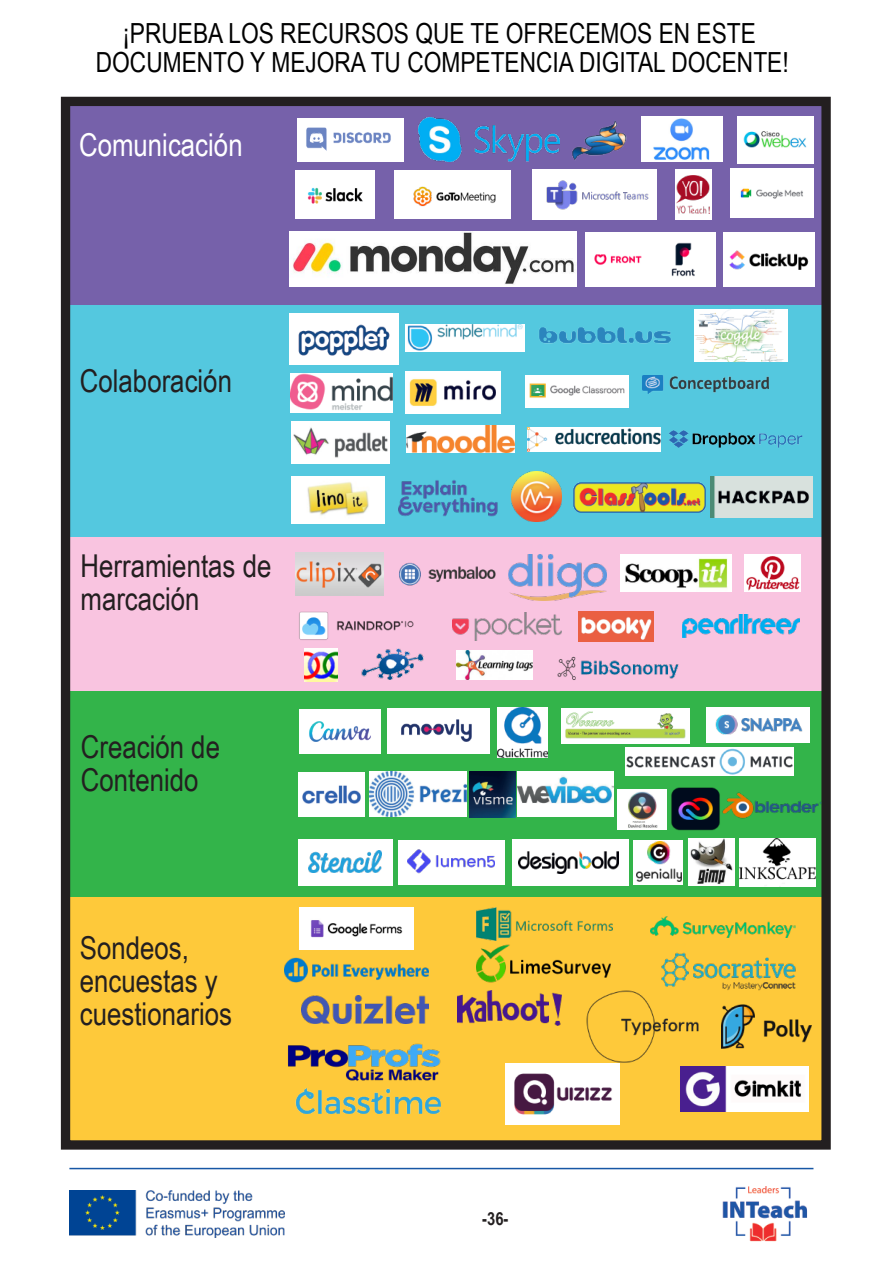
<style>
.page{position:relative;width:893px;height:1263px;background:#fff}
.page>*{position:absolute;margin:0;border:0;box-sizing:border-box;transform-origin:0 0}
.t1{font:31.5px/33px "Arial Narrow";color:#231f20}
.t2{font:31.5px "Arial Narrow";color:#fff}
.t3{font:27.75px/29px "Arial Narrow";color:#000001;text-align:center}
.t4{font:700 18px "Arial Narrow";color:#231f20}
</style>
<div class="page">
<div style="left:66px;top:101px;width:760px;height:210px;background:#7661aa"></div>
<div style="left:66px;top:305px;width:760px;height:232px;background:#54c8df"></div>
<div style="left:66px;top:537px;width:760px;height:153px;background:#f9c4e0"></div>
<div style="left:66px;top:691px;width:760px;height:206px;background:#33b44a"></div>
<div style="left:66px;top:897px;width:760px;height:248px;background:#fec93a"></div>
<img style="left:738px;top:116px;width:75px;height:48px">
<img style="left:418px;top:118px;width:142px;height:43px">
<img style="left:642px;top:116px;width:80px;height:46px">
<div style="left:297px;top:118px;width:106px;height:43px;background:#fff"></div>
<img style="left:306px;top:127px;width:85px;height:24px">
<div style="left:295px;top:170px;width:80px;height:48px;background:#fff"></div>
<img style="left:307px;top:187px;width:56px;height:17px">
<div style="left:395px;top:170px;width:116px;height:48px;background:#fff"></div>
<img style="left:413px;top:186px;width:83px;height:21px">
<div style="left:532px;top:169px;width:125px;height:50px;background:#fff"></div>
<img style="left:546px;top:180px;width:103px;height:30px">
<img style="left:539px;top:327px;width:132px;height:17px">
<img style="left:289px;top:313px;width:109px;height:52px">
<img style="left:405px;top:325px;width:119px;height:27px">
<img style="left:290px;top:374px;width:103px;height:39px">
<img style="left:695px;top:310px;width:92px;height:52px">
<img style="left:643px;top:375px;width:126px;height:19px">
<img style="left:527px;top:428px;width:133px;height:24px">
<img style="left:406px;top:371px;width:94px;height:43px">
<img style="left:291px;top:421px;width:98px;height:42px">
<img style="left:292px;top:477px;width:93px;height:46px">
<img style="left:574px;top:482px;width:131px;height:30px">
<img style="left:406px;top:425px;width:109px;height:28px">
<img style="left:669px;top:430px;width:134px;height:18px">
<img style="left:525px;top:375px;width:103px;height:32px">
<img style="left:625px;top:747px;width:168px;height:29px">
<img style="left:298px;top:773px;width:66px;height:44px">
<img style="left:369px;top:772px;width:97px;height:44px">
<img style="left:498px;top:707px;width:49px;height:50px">
<img style="left:517px;top:772px;width:96px;height:44px">
<img style="left:561px;top:708px;width:129px;height:36px">
<div style="left:299px;top:709px;width:82px;height:45px;background:#fff"></div>
<img style="left:309px;top:721px;width:62px;height:21px">
<div style="left:387px;top:708px;width:103px;height:46px;background:#fff"></div>
<img style="left:402px;top:719px;width:70px;height:22px">
<img style="left:300px;top:907px;width:114px;height:42px">
<img style="left:477px;top:907px;width:136px;height:33px">
<img style="left:651px;top:916px;width:145px;height:22px">
<img style="left:285px;top:957px;width:143px;height:26px">
<img style="left:477px;top:944px;width:133px;height:39px">
<img style="left:661px;top:952px;width:135px;height:35px">
<img style="left:301px;top:995px;width:128px;height:28px">
<img style="left:457px;top:990px;width:104px;height:36px">
<div style="left:61px;top:97px;width:770px;height:1052px;border:9px solid #231f20"></div>
<img style="left:295px;top:552px;width:89px;height:35px">
<img style="left:399px;top:562px;width:97px;height:24px">
<img style="left:509px;top:554px;width:97px;height:46px">
<img style="left:620px;top:554px;width:112px;height:37px">
<img style="left:398px;top:480px;width:100px;height:37px">
<img style="left:512px;top:472px;width:50px;height:50px">
<img style="left:354px;top:665px;width:77px;height:26px">
<img style="left:557px;top:656px;width:122px;height:24px">
<img style="left:682px;top:614px;width:118px;height:24px">
<img style="left:578px;top:611px;width:75px;height:30px">
<img style="left:456px;top:650px;width:76px;height:29px">
<img style="left:304px;top:665px;width:34px;height:17px">
<img style="left:453px;top:613px;width:109px;height:28px">
<img style="left:744px;top:554px;width:57px;height:38px">
<img style="left:295px;top:587px;width:129px;height:78px">
<img style="left:671px;top:788px;width:49px;height:43px">
<img style="left:723px;top:792px;width:98px;height:27px">
<img style="left:618px;top:789px;width:48px;height:41px">
<img style="left:586px;top:233px;width:129px;height:54px">
<div style="left:723px;top:233px;width:91px;height:54px;background:#fff"></div>
<img style="left:729px;top:242px;width:86px;height:35px">
<img style="left:731px;top:168px;width:82px;height:50px">
<img style="left:289px;top:231px;width:287px;height:56px">
<div style="left:675px;top:169px;width:37px;height:50px;background:#fff"></div>
<img style="left:677px;top:176px;width:33px;height:37px">
<div style="left:298px;top:839px;width:95px;height:46px;background:#fff"></div>
<img style="left:308px;top:850px;width:73px;height:22px">
<div style="left:706px;top:707px;width:103px;height:36px;background:#fff"></div>
<img style="left:715px;top:714px;width:88px;height:21px">
<div style="left:512px;top:839px;width:116px;height:47px;background:#fff"></div>
<img style="left:519px;top:852px;width:100px;height:21px">
<div style="left:399px;top:840px;width:106px;height:44px;background:#fff"></div>
<img style="left:407px;top:849px;width:87px;height:36px">
<div style="left:633px;top:840px;width:50px;height:45px;background:#fff"></div>
<img style="left:637px;top:842px;width:44px;height:39px">
<img style="left:689px;top:839px;width:46px;height:46px">
<img style="left:739px;top:839px;width:77px;height:47px">
<img style="left:469px;top:771px;width:47px;height:47px">
<img style="left:505px;top:1064px;width:115px;height:60px">
<img style="left:681px;top:1067px;width:127px;height:45px">
<img style="left:721px;top:981px;width:90px;height:90px">
<img style="left:288px;top:1043px;width:153px;height:38px">
<img style="left:586px;top:990px;width:113px;height:73px">
<img style="left:296px;top:1089px;width:144px;height:25px">
<img style="left:710px;top:477px;width:102px;height:40px">
<img style="left:572px;top:121px;width:55px;height:39px">
<img style="left:686px;top:1167px;width:128px;height:75px">
<img style="left:69px;top:1190px;width:215px;height:47px">
<hr style="left:69px;top:1168px;width:744px;height:1px;background:#1757a5">
<p class="t3" style="left:96px;top:18px;width:694px">¡PRUEBA LOS RECURSOS QUE TE OFRECEMOS EN ESTE<br>DOCUMENTO Y MEJORA TU COMPETENCIA DIGITAL DOCENTE!</p>
<p class="t2" style="left:79px;top:122px;width:165px">Comunicación</p>
<p class="t1" style="left:80px;top:363px;width:154px">Colaboración</p>
<p class="t1" style="left:80px;top:548px;width:192px">Herramientas de marcación</p>
<p class="t1" style="left:81px;top:729px;width:141px">Creación de<br>Contenido</p>
<p class="t1" style="left:80px;top:931px;width:154px">Sondeos, encuestas y cuestionarios</p>
<p class="t4" style="left:482px;top:1205px;width:28px">-36-</p>
</div>
